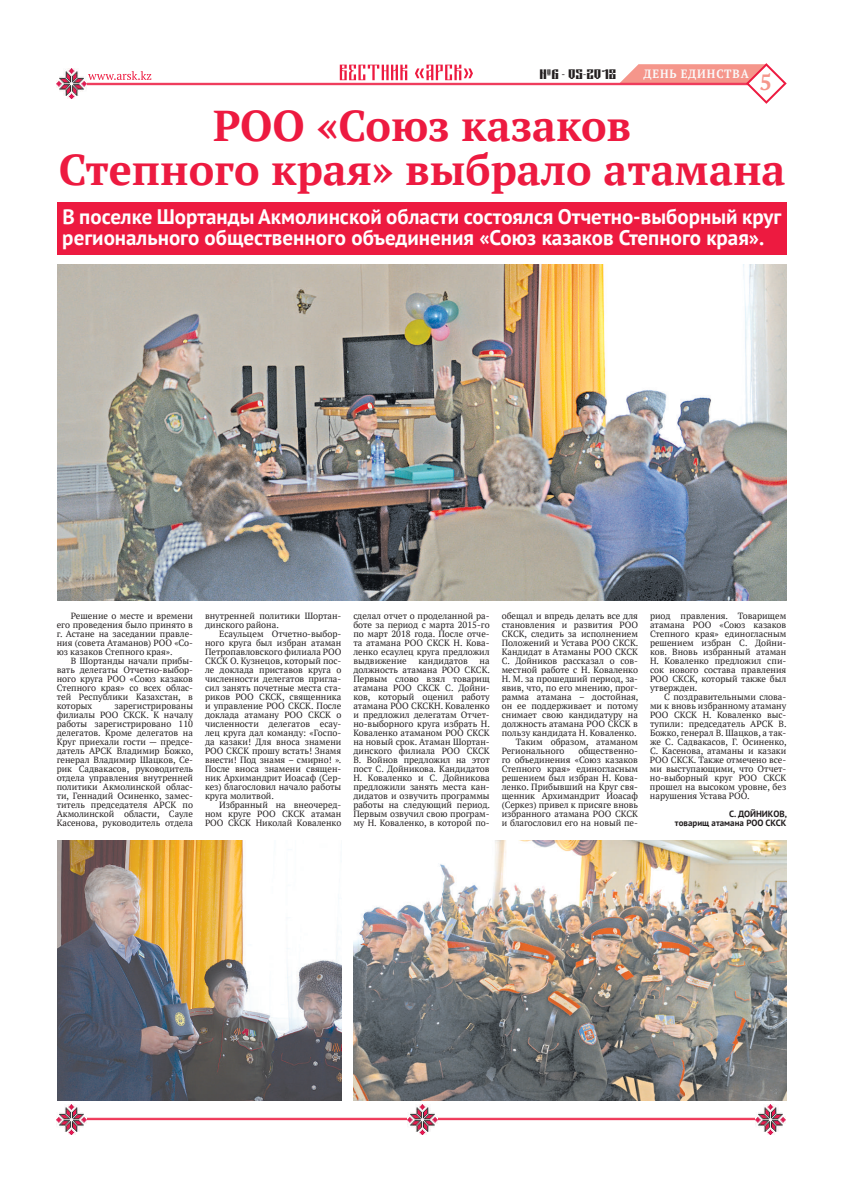
<style>
.page{position:relative;width:842px;height:1191px;background:#fff}
.page>*{position:absolute;margin:0;border:0;box-sizing:border-box;transform-origin:0 0}
.t1{font:700 43px/44px "PT Serif";color:#ed1a40;text-align:center}
.t2{font:700 22px "PT Serif";color:#f5968b}
.t3{font:700 21px/21px "PT Sans";color:#fff}
.t4{font:700 14px "Tsarevich";color:#231f20}
.t5{font:700 12px "PT Serif";letter-spacing:.08em;color:#fafafa;scale:.93 1}
.t6{font:9px/9px "PT Serif";color:#231f20}
.t7{font:700 9px/9px "PT Sans";color:#231f20;text-align:right}
.s1{font-style:italic}
</style>
<div class="page">
<hr style="left:67px;top:83px;width:695px;height:1px;background:#ed1a40">
<hr style="left:67px;top:84px;width:695px;height:1px;background:#ed1a40">
<svg style="left:620px;top:63px;width:167px;height:41px"></svg>
<svg style="left:88px;top:71px;width:63px;height:9px"></svg>
<img style="left:57px;top:69px;width:30px;height:30px">
<svg style="left:340px;top:65px;width:67px;height:15px"></svg>
<svg style="left:415px;top:65px;width:58px;height:15px"></svg>
<hr style="left:66px;top:1117px;width:710px;height:1px;background:#ed1a40">
<hr style="left:66px;top:1119px;width:710px;height:1px;background:#ed1a40">
<img style="left:57px;top:1104px;width:30px;height:30px">
<img style="left:755px;top:1104px;width:30px;height:30px">
<img style="left:407px;top:1104px;width:30px;height:30px">
<img style="left:58px;top:840px;width:283px;height:260px">
<img style="left:58px;top:264px;width:728px;height:336px">
<div style="left:57px;top:202px;width:729px;height:53px;background:#ed1a40"></div>
<img style="left:353px;top:840px;width:433px;height:260px">
<h3 class="t4" style="left:540px;top:67px;width:78px">№6 - 05-2018</h3>
<h2 class="t2" style="left:759px;top:67px;width:14px">5</h2>
<h3 class="t5" style="left:643px;top:66px;width:106px">День Единства</h3>
<h1 class="t1" style="left:59px;top:103px;width:728px">РОО «Союз казаков<br>Степного края» выбрало атамана</h1>
<h3 class="t3" style="left:62px;top:206px;width:721px">В поселке Шортанды Акмолинской области состоялся Отчетно-выборный круг регионального общественного объединения «Союз казаков Степного края».</h3>
<p class="t6" style="left:57px;top:611px;width:138px;text-indent:14px">Решение о месте и времени его проведения было принято в г. Астане на заседании правле&shy;ния (совета Атаманов) РОО «Со&shy;юз казаков Степного края».</p>
<p class="t6" style="left:57px;top:656px;width:138px;text-indent:14px">В Шортанды начали прибы&shy;вать делегаты Отчетно-выбор&shy;ного круга РОО «Союз казаков<br>Степного края» со всех облас&shy;тей Республики Казахстан, в которых</p>
<p class="t6" style="left:57px;top:701px;width:138px;text-indent:58px">зарегистрированы филиалы РОО СКСК. К началу работы зарегистрировано 110 делегатов. Кроме делегатов на<br>Круг приехали гости — предсе&shy;датель АРСК Владимир Божко, генерал Владимир Шацков, Се&shy;рик Садвакасов, руководитель отдела управления внутренней политики Акмолинской облас&shy;ти, Геннадий Осиненко, замес&shy;титель председателя АРСК по<br>Акмолинской области, Сауле<br>Касенова, руководитель отдела</p>
<p class="t6" style="left:205px;top:611px;width:137px">внутренней политики Шортан&shy;динского района.</p>
<p class="t6" style="left:205px;top:629px;width:138px;text-indent:14px">Есаульцем Отчетно-выбор&shy;ного круга был избран атаман<br>Петропавловского филиала РОО<br>СКСК О. Кузнецов, который пос&shy;ле доклада приставов круга о численности делегатов пригла&shy;сил занять почетные места ста&shy;риков РОО СКСК, священника и управление РОО СКСК. После доклада атаману РОО СКСК о численности делегатов есау&shy;лец круга дал команду: «Госпо&shy;да казаки! Для вноса знамени<br>РОО СКСК прошу встать! Знамя внести! Под знамя – смирно! »<span class="s1">.<br></span>После вноса знамени священ&shy;ник Архимандрит Иоасаф (Сер&shy;кез) благословил начало работы круга молитвой.</p>
<p class="t6" style="left:205px;top:800px;width:138px;text-indent:14px">Избранный на внеочеред&shy;ном круге РОО СКСК атаман<br>РОО СКСК Николай Коваленко</p>
<p class="t6" style="left:353px;top:611px;width:138px">сделал отчет о проделанной ра&shy;боте за период с марта 2015-го по март 2018 года. После отче&shy;та атамана РОО СКСК Н. Кова&shy;ленко есаулец круга предложил выдвижение</p>
<p class="t6" style="left:353px;top:656px;width:138px;text-indent:126px">на должность атамана РОО СКСК.<br>Первым слово взял товарищ атамана РОО СКСК С. Дойни&shy;ков, который оценил работу атамана РОО СКСКН. Коваленко и предложил делегатам Отчет&shy;но-выборного круга избрать Н.<br>Коваленко атаманом РОО СКСК на новый срок. Атаман Шортан&shy;динского филиала РОО СКСК<br>В. Войнов предложил на этот пост С. Дойникова. Кандидатов<br>Н. Коваленко и С. Дойникова предложили занять места кан&shy;дидатов и озвучить программы работы на следующий период.<br>Первым озвучил свою програм&shy;му Н. Коваленко, в которой по-</p>
<p class="t6" style="left:418px;top:656px;width:51px">кандидатов</p>
<p class="t6" style="left:502px;top:611px;width:138px">обещал и впредь делать все для</p>
<p class="t6" style="left:502px;top:620px;width:138px">становления и развития РОО</p>
<p class="t6" style="left:502px;top:629px;width:138px">СКСК, следить за исполнением</p>
<p class="t6" style="left:502px;top:638px;width:138px">Положений и Устава РОО СКСК.</p>
<p class="t6" style="left:502px;top:647px;width:138px">Кандидат в Атаманы РОО СКСК</p>
<p class="t6" style="left:502px;top:656px;width:137px">С. Дойников рассказал о сов-</p>
<p class="t6" style="left:502px;top:665px;width:138px">местной работе с Н. Коваленко</p>
<p class="t6" style="left:502px;top:674px;width:137px">Н. М. за прошедший период, за-</p>
<p class="t6" style="left:502px;top:683px;width:137px">явив, что, по его мнению, прог-</p>
<p class="t6" style="left:502px;top:692px;width:138px">рамма атамана – достойная,</p>
<p class="t6" style="left:502px;top:701px;width:138px">он ее поддерживает и потому</p>
<p class="t6" style="left:502px;top:710px;width:138px">снимает свою кандидатуру на</p>
<p class="t6" style="left:502px;top:719px;width:138px">должность атамана РОО СКСК в</p>
<p class="t6" style="left:502px;top:728px;width:137px">пользу кандидата Н. Коваленко.</p>
<p class="t6" style="left:516px;top:737px;width:124px">Таким образом, атаманом</p>
<p class="t6" style="left:502px;top:746px;width:64px">Регионального</p>
<p class="t6" style="left:502px;top:746px;width:138px;text-indent:77px">общественно&shy;го объединения «Союз казаков<br>Степного края» единогласным решением был избран Н. Кова&shy;ленко. Прибывший на Круг свя&shy;щенник Архимандрит Иоасаф (Серкез) привел к присяге вновь избранного атамана РОО СКСК и благословил его на новый пе-</p>
<p class="t6" style="left:650px;top:611px;width:138px">риод правления. Товарищем атамана РОО «Союз казаков<br>Степного края» единогласным решением избран С. Дойни&shy;ков. Вновь избранный атаман<br>Н. Коваленко предложил спи&shy;сок нового состава правления<br>РОО СКСК, который также был утвержден.</p>
<p class="t6" style="left:650px;top:692px;width:138px;text-indent:14px">С поздравительными слова&shy;ми к вновь избранному атаману<br>РОО СКСК Н. Коваленко выс&shy;тупили: председатель АРСК В.<br>Божко, генерал В. Шацков, а так&shy;же С. Садвакасов, Г. Осиненко,<br>С. Касенова, атаманы и казаки<br>РОО СКСК. Также отмечено все&shy;ми выступающими, что Отчет&shy;но-выборный круг РОО СКСК прошел на высоком уровне, без нарушения Устава РОО.</p>
<p class="t7" style="left:675px;top:809px;width:113px">С. ДОЙНИКОВ,<br>товарищ атамана РОО СКСК</p>
</div>
